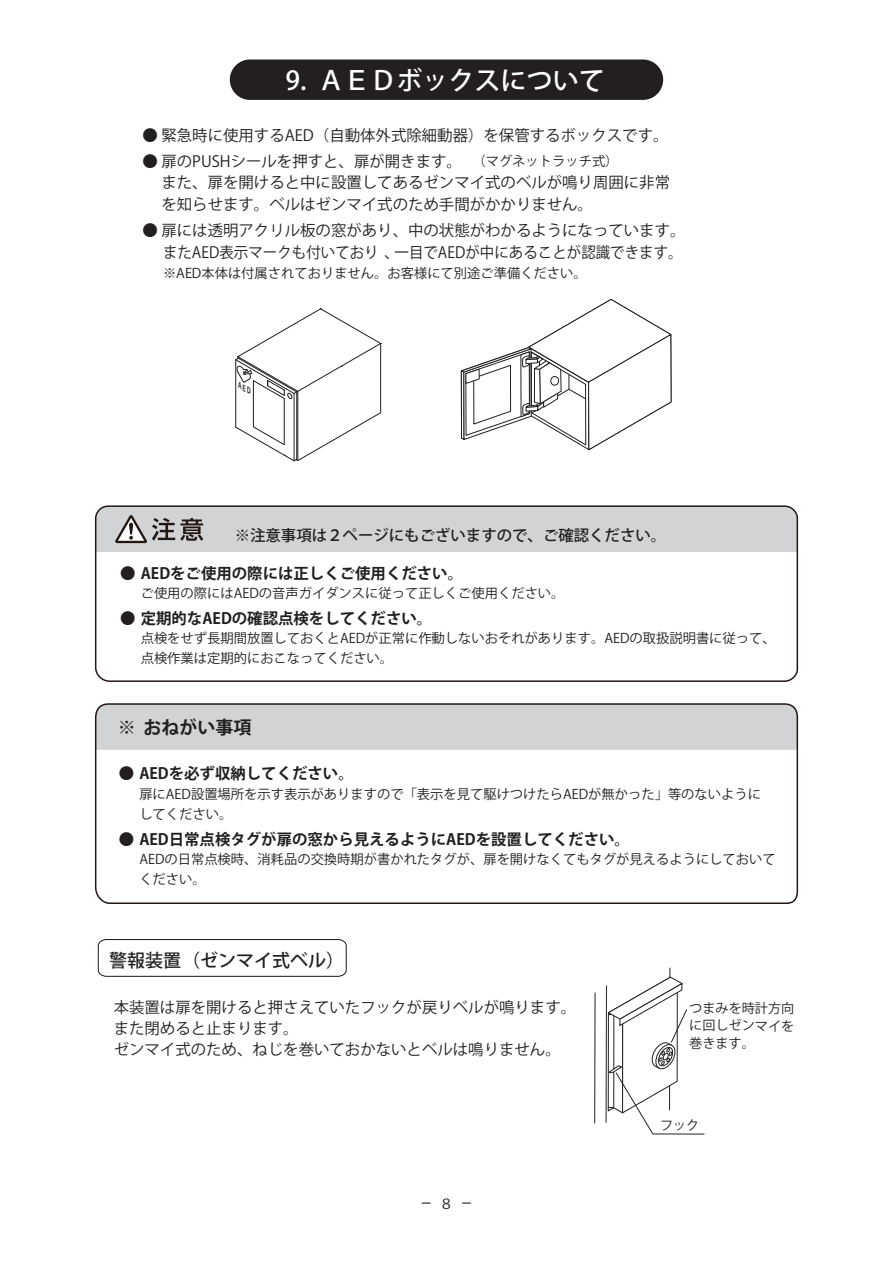
<style>
.page{position:relative;width:893px;height:1263px;background:#fff}
.page>*{position:absolute;margin:0;border:0;box-sizing:border-box;transform-origin:0 0}
.t1{font:500 26.1px "Koz Go Pro";color:#fff}
.t2{font:500 18px "Koz Go Pro";color:#231f20}
.t3{font:700 18px "Koz Go Pro";color:#231f20}
.t4{font:15.45px/21.3px "Koz Go Pro";color:#231f20}
.t5{font:700 15.45px "Koz Go Pro";color:#231f20}
.t6{font:500 15.45px "Koz Go Pro";color:#231f20}
.t7{font:14.85px "Koz Go Pro";color:#231f20;scale:.7 1}
.t8{font:13.35px/20.2px "Koz Go Pro";color:#231f20}
.t9{font:13.2px/17.1px "Koz Go Pro";letter-spacing:-.005em;color:#231f20;text-align:justify}
.s1{font-size:13.35px}
.s2{font-size:13.8px}
</style>
<div class="page">
<svg style="left:94px;top:703px;width:705px;height:201px"></svg>
<div style="left:230px;top:59px;width:433px;height:41px;background:#231f20;border-radius:20px"></div>
<svg style="left:460px;top:299px;width:212px;height:152px"></svg>
<div style="left:550px;top:376px;width:9px;height:10px;background:#fff;border-radius:4px"></div>
<div style="left:550px;top:376px;width:9px;height:10px;border:1px solid #231f20;border-radius:4px"></div>
<hr style="left:297px;top:391px;width:1px;height:70px;background:#231f20">
<hr style="left:380px;top:343px;width:1px;height:70px;background:#231f20">
<hr style="left:235px;top:360px;width:1px;height:67px;background:#231f20">
<hr style="left:294px;top:393px;width:1px;height:68px;background:#231f20">
<hr style="left:296px;top:392px;width:1px;height:67px;background:#231f20">
<hr style="left:253px;top:381px;width:1px;height:46px;background:#231f20">
<svg style="left:235px;top:412px;width:146px;height:50px"></svg>
<hr style="left:284px;top:398px;width:1px;height:47px;background:#231f20">
<svg style="left:94px;top:505px;width:705px;height:177px"></svg>
<hr style="left:669px;top:968px;width:1px;height:142px;background:#231f20">
<hr style="left:606px;top:986px;width:1px;height:136px;background:#231f20">
<hr style="left:594px;top:993px;width:1px;height:130px;background:#231f20">
<svg style="left:607px;top:976px;width:98px;height:159px"></svg>
<svg style="left:98px;top:939px;width:249px;height:38px"></svg>
<svg style="left:235px;top:308px;width:147px;height:91px"></svg>
<h1 class="t1" style="left:286px;top:64px;width:321px">9. ＡＥＤボックスについて</h1>
<p class="t4" style="left:142px;top:125px;width:527px">● 緊急時に使用するAED（自動体外式除細動器）を保管するボックスです。</p>
<p class="t4" style="left:142px;top:151px;width:529px">● 扉のPUSHシールを押すと、扉が開きます。 <span class="s1">（マグネットラッチ式）<br></span>　 また、扉を開けると中に設置してあるゼンマイ式のベルが鳴り周囲に非常　 を知らせます。ベルはゼンマイ式のため手間がかかりません。</p>
<p class="t4" style="left:142px;top:220px;width:545px;text-align:right">● 扉には透明アクリル板の窓があり、中の状態がわかるようになっています。またAED表示マークも付いており、一目でAEDが中にあることが認識できます。</p>
<p class="t8" style="left:163px;top:263px;width:425px">※AED本体は付属されておりません。お客様にて別途ご準備ください。</p>
<p class="t6" style="left:235px;top:525px;width:433px">※注意事項は２ページにもございますので、ご確認ください。</p>
<p class="t5" style="left:120px;top:563px;width:344px">● AEDをご使用の際には正しくご使用ください。</p>
<p class="t8" style="left:141px;top:584px;width:425px">ご使用の際にはAEDの音声ガイダンスに従って正しくご使用ください。</p>
<p class="t5" style="left:120px;top:608px;width:314px">● 定期的なAEDの確認点検をしてください。</p>
<p class="t8" style="left:141px;top:629px;width:636px">点検をせず長期間放置しておくとAEDが正常に作動しないおそれがあります。AEDの取扱説明書に従って、点検作業は定期的におこなってください。</p>
<p class="t3" style="left:118px;top:716px;width:135px">※ おねがい事項</p>
<p class="t5" style="left:119px;top:764px;width:236px">● AEDを必ず収納してください。</p>
<p class="t8" style="left:139px;top:784px;width:623px">扉にAED設置場所を示す表示がありますので「表示を見て駆けつけたらAEDが無かった」等のないようにしてください。</p>
<p class="t5" style="left:119px;top:829px;width:513px">● AED日常点検タグが扉の窓から見えるようにAEDを設置してください。</p>
<p class="t8" style="left:139px;top:849px;width:638px">AEDの日常点検時、消耗品の交換時期が書かれたタグが、扉を開けなくてもタグが見えるようにしておいてください。</p>
<p class="t2" style="left:109px;top:948px;width:236px">警報装置（ゼンマイ式ベル）</p>
<p class="t4" style="left:114px;top:997px;width:464px">本装置は扉を開けると押さえていたフックが戻りベルが鳴ります。また閉めると止まります。<br>ゼンマイ式のため、ねじを巻いておかないとベルは鳴りません。</p>
<p class="t9" style="left:689px;top:1000px;width:107px">つまみを時計方向に回しゼンマイを巻きます。</p>
<p class="t7" style="left:421px;top:1194px;width:74px">ー <span class="s2">８</span>ー</p>
<p class="t9" style="left:660px;top:1116px;width:41px">フック</p>
</div>
